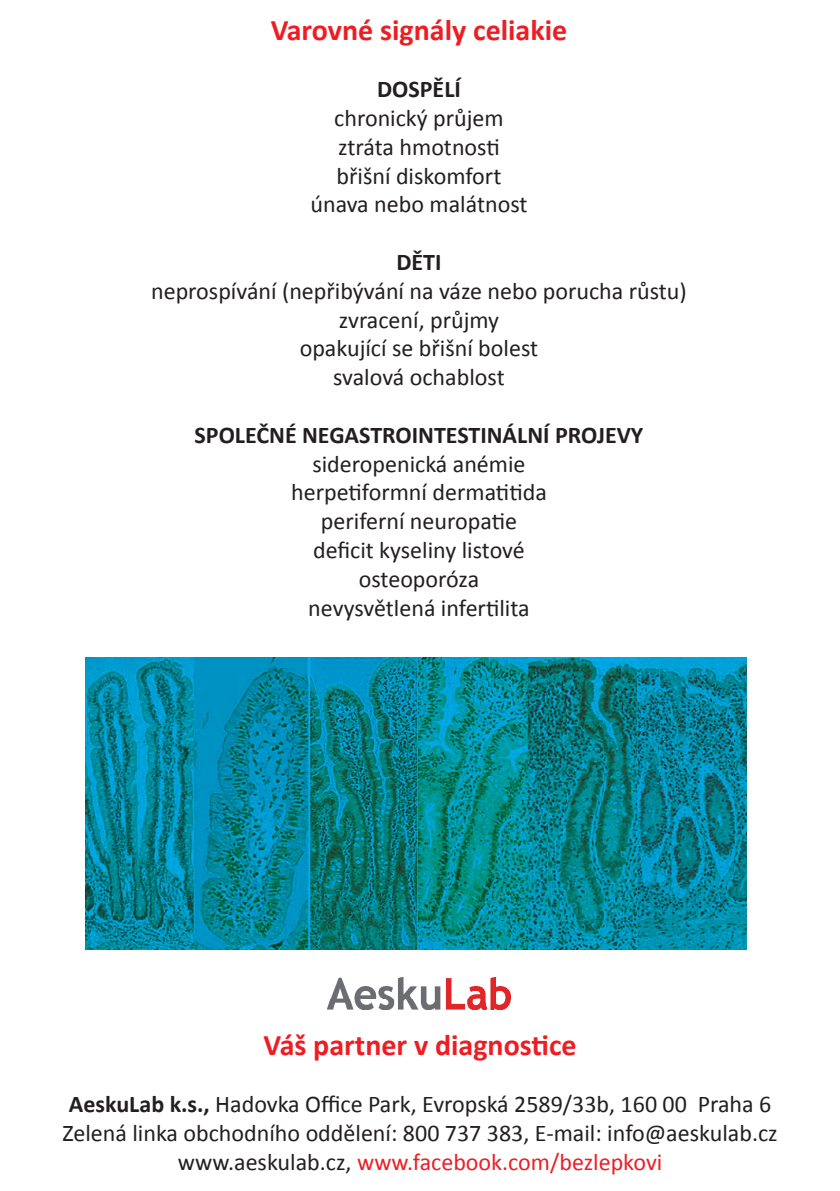
<style>
.page{position:relative;width:840px;height:1191px;background:#fff}
.page>*{position:absolute;margin:0;border:0;box-sizing:border-box;transform-origin:0 0}
.t1{font:700 30px "Calibri";color:#ee1d23}
.t2{font:24px/28.8px "Calibri";color:#231f20;text-align:center}
.t3{font:700 24px "Calibri";color:#231f20}
.s1{font-weight:700}
.s2{color:#ee1d23}
</style>
<div class="page">
<img style="left:86px;top:658px;width:660px;height:292px">
<img style="left:327px;top:978px;width:183px;height:31px">
<p class="t1" style="left:270px;top:10px;width:298px">Varovné signály celiakie</p>
<p class="t3" style="left:377px;top:74px;width:85px">DOSPĚLÍ</p>
<p class="t2" style="left:310px;top:104px;width:218px">chronický průjem ztráta hmotnosti břišní diskomfort únava nebo malátnost</p>
<p class="t3" style="left:396px;top:247px;width:47px">DĚTI</p>
<p class="t2" style="left:151px;top:276px;width:537px">neprospívání (nepřibývání na váze nebo porucha růstu) zvracení, průjmy<br>opakující se břišní bolest<br>svalová ochablost</p>
<p class="t3" style="left:194px;top:419px;width:450px">SPOLEČNÉ NEGASTROINTESTINÁLNÍ PROJEVY</p>
<p class="t2" style="left:291px;top:449px;width:257px">sideropenická anémie herpetiformní dermatitida periferní neuropatie deficit kyseliny listové osteoporóza<br>nevysvětlená infertilita</p>
<p class="t1" style="left:263px;top:1025px;width:314px">Váš partner v diagnostice</p>
<p class="t2" style="left:62px;top:1090px;width:716px"><span class="s1">AeskuLab k.s.,</span> Hadovka Office Park, Evropská 2589/33b, 160 00 Praha 6<br>Zelená linka obchodního oddělení: 800 737 383, E-mail: info@aeskulab.cz www.aeskulab.cz, <span class="s2">www.facebook.com/bezlepkovi</span></p>
</div>
